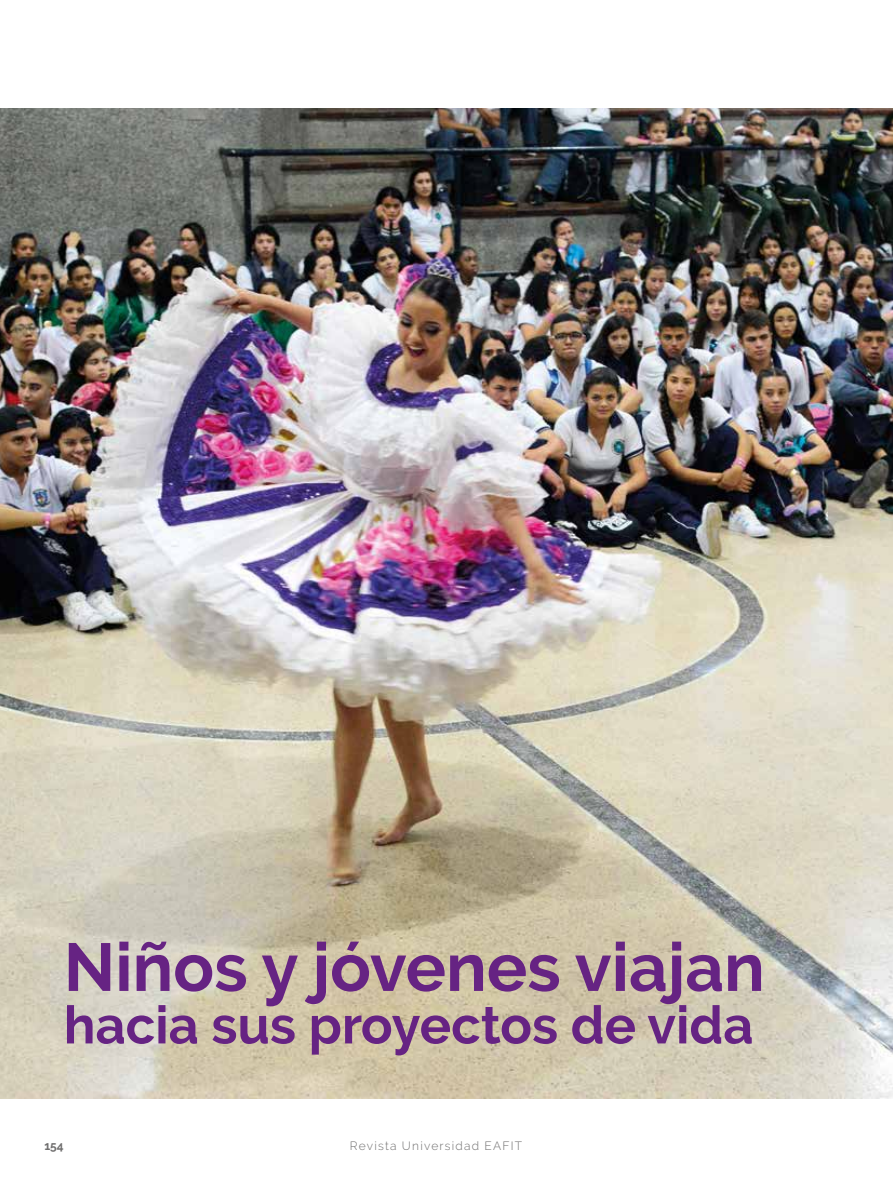
<style>
.page{position:relative;width:893px;height:1191px;background:#fff}
.page>*{position:absolute;margin:0;border:0;box-sizing:border-box;transform-origin:0 0}
.t1{font:700 67.5px "Raleway";color:#662383}
.t2{font:700 52.5px "Raleway";color:#662383}
.t3{font:300 12px "Raleway";letter-spacing:.1em;color:#706f6f}
.t4{font:700 12px "Raleway";color:#706f6f}
</style>
<div class="page">
<img style="left:0;top:108px;width:893px;height:990px">
<p class="t1" style="left:64px;top:928px;width:702px">Niños y jóvenes viajan</p>
<p class="t2" style="left:64px;top:995px;width:691px">hacia sus proyectos de vida</p>
<p class="t4" style="left:44px;top:1139px;width:21px">154</p>
<p class="t3" style="left:350px;top:1139px;width:174px">Revista Universidad EAFIT</p>
</div>
